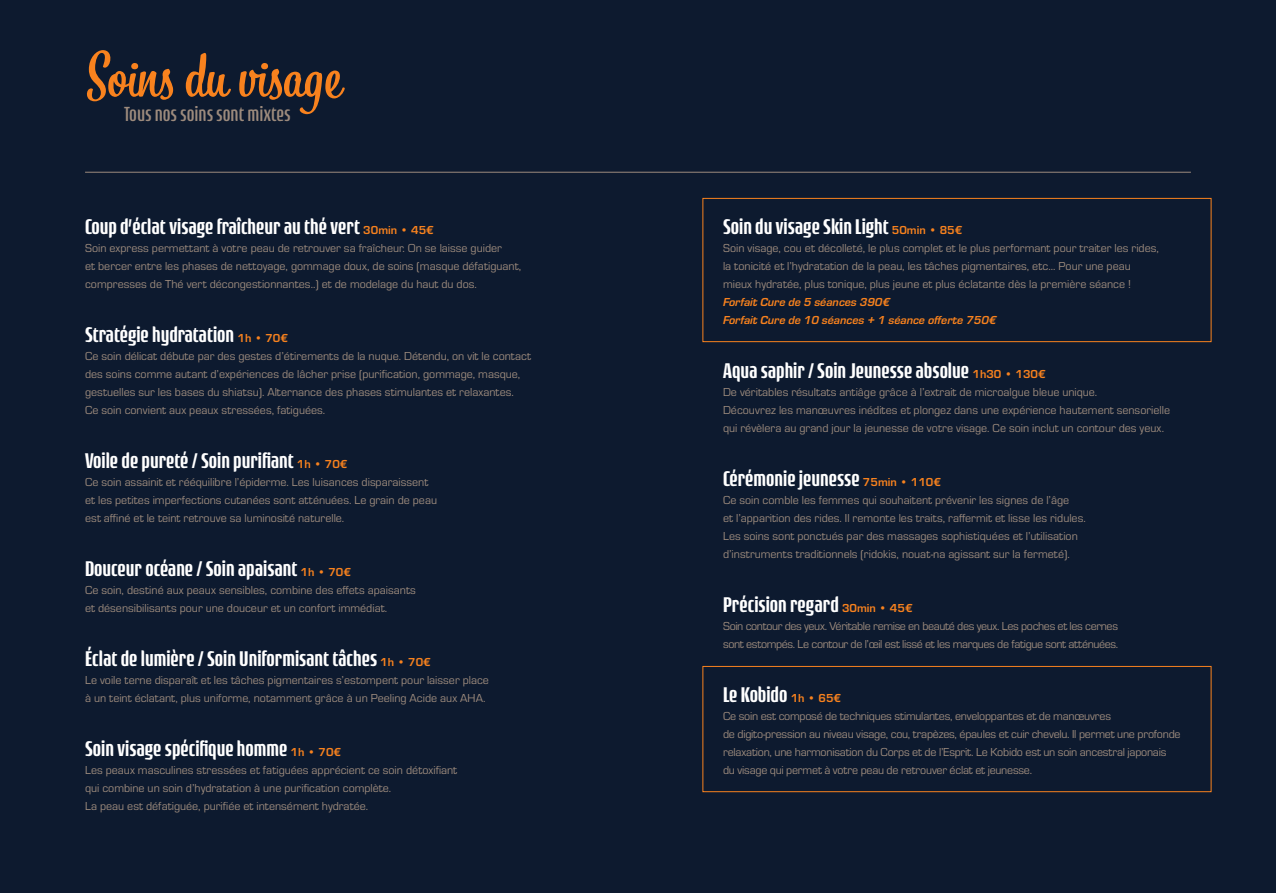
<style>
.page{position:relative;width:1276px;height:893px;background:#0d1a2f}
.page>*{position:absolute;margin:0;border:0;box-sizing:border-box;transform-origin:0 0}
.t1{font:60.3px "Bistro Script";color:#f8821e}
.t2{font:500 22.5px "Rogue Sans Cond";color:#fff}
.t3{font:300 21.6px "Rogue Sans Cond";color:#9d8b7d}
.t4{font:12px/18px "Eurostile";color:#9d8b7d}
.t5{font:12px/18px "Eurostile";letter-spacing:-.02em;color:#9d8b7d}
.t6{font:12px/18px "Eurostile";letter-spacing:-.03em;color:#9d8b7d}
.t7{font:italic 700 12px/18px "Eurostile";color:#f8821e}
.s1{font-family:"Eurostile";font-weight:700;font-size:12px;color:#f8821e}
</style>
<div class="page">
<hr style="left:85px;top:172px;width:1106px;height:1px;background:#9d8b7d">
<div style="left:702px;top:198px;width:509px;height:144px;border:1px solid #f8821e"></div>
<div style="left:702px;top:666px;width:509px;height:126px;border:1px solid #f8821e"></div>
<h1 class="t1" style="left:85px;top:38px;width:257px">Soins du visage</h1>
<h3 class="t3" style="left:124px;top:102px;width:169px">Tous nos soins sont mixtes</h3>
<h2 class="t2" style="left:85px;top:214px;width:350px">Coup d’éclat visage fraîcheur au thé vert <span class="s1">30min • 45€</span></h2>
<p class="t4" style="left:85px;top:238px;width:438px">Soin express permettant à votre peau de retrouver sa fraîcheur. On se laisse guider<br>et bercer entre les phases de nettoyage, gommage doux, de soins (masque défatiguant, compresses de Thé vert décongestionnantes..) et de modelage du haut du dos.</p>
<h2 class="t2" style="left:85px;top:322px;width:204px">Stratégie hydratation <span class="s1">1h • 70€</span></h2>
<p class="t4" style="left:85px;top:346px;width:447px">Ce soin délicat débute par des gestes d’étirements de la nuque. Détendu, on vit le contact des soins comme autant d’expériences de lâcher prise (purification, gommage, masque, gestuelles sur les bases du shiatsu). Alternance des phases stimulantes et relaxantes.<br>Ce soin convient aux peaux stressées, fatiguées.</p>
<h2 class="t2" style="left:85px;top:448px;width:264px">Voile de pureté / Soin purifiant <span class="s1">1h • 70€</span></h2>
<p class="t4" style="left:85px;top:472px;width:353px">Ce soin assainit et rééquilibre l’épiderme. Les luisances disparaissent et les petites imperfections cutanées sont atténuées. Le grain de peau est affiné et le teint retrouve sa luminosité naturelle.</p>
<h2 class="t2" style="left:85px;top:556px;width:267px">Douceur océane / Soin apaisant <span class="s1">1h • 70€</span></h2>
<p class="t4" style="left:85px;top:580px;width:332px">Ce soin, destiné aux peaux sensibles, combine des effets apaisants et désensibilisants pour une douceur et un confort immédiat.</p>
<h2 class="t2" style="left:85px;top:646px;width:347px">Éclat de lumière / Soin Uniformisant tâches <span class="s1">1h • 70€</span></h2>
<p class="t4" style="left:85px;top:670px;width:405px">Le voile terne disparaît et les tâches pigmentaires s’estompent pour laisser place à un teint éclatant, plus uniforme, notamment grâce à un Peeling Acide aux AHA.</p>
<h2 class="t2" style="left:85px;top:736px;width:257px">Soin visage spécifique homme <span class="s1">1h • 70€</span></h2>
<p class="t4" style="left:85px;top:760px;width:374px">Les peaux masculines stressées et fatiguées apprécient ce soin détoxifiant qui combine un soin d’hydratation à une purification complète.<br>La peau est défatiguée, purifiée et intensément hydratée.</p>
<h2 class="t2" style="left:723px;top:214px;width:241px">Soin du visage Skin Light <span class="s1">50min • 85€</span></h2>
<p class="t4" style="left:723px;top:238px;width:437px">Soin visage, cou et décolleté, le plus complet et le plus performant pour traiter les rides, la tonicité et l’hydratation de la peau, les tâches pigmentaires, etc... Pour une peau mieux hydratée, plus tonique, plus jeune et plus éclatante dès la première séance !</p>
<p class="t7" style="left:723px;top:292px;width:275px">Forfait Cure de 5 séances 390€<br>Forfait Cure de 10 séances + 1 séance offerte 750€</p>
<h2 class="t2" style="left:723px;top:358px;width:324px">Aqua saphir / Soin Jeunesse absolue <span class="s1">1h30 • 130€</span></h2>
<p class="t4" style="left:723px;top:382px;width:448px">De véritables résultats antiâge grâce à l’extrait de microalgue bleue unique.<br>Découvrez les manœuvres inédites et plongez dans une expérience hautement sensorielle qui révèlera au grand jour la jeunesse de votre visage. Ce soin inclut un contour des yeux.</p>
<h2 class="t2" style="left:723px;top:466px;width:219px">Cérémonie jeunesse <span class="s1">75min • 110€</span></h2>
<p class="t4" style="left:723px;top:490px;width:364px">Ce soin comble les femmes qui souhaitent prévenir les signes de l’âge<br>et l’apparition des rides. Il remonte les traits, raffermit et lisse les ridules.<br>Les soins sont ponctués par des massages sophistiquées et l’utilisation d’instruments traditionnels (ridokis, nouat-na agissant sur la fermeté).</p>
<h2 class="t2" style="left:723px;top:592px;width:191px">Précision regard <span class="s1">30min • 45€</span></h2>
<p class="t6" style="left:723px;top:616px;width:397px">Soin contour des yeux. Véritable remise en beauté des yeux. Les poches et les cernes sont estompés. Le contour de l’œil est lissé et les marques de fatigue sont atténuées.</p>
<h2 class="t2" style="left:723px;top:682px;width:120px">Le Kobido <span class="s1">1h • 65€</span></h2>
<p class="t5" style="left:723px;top:706px;width:459px">Ce soin est composé de techniques stimulantes, enveloppantes et de manœuvres<br>de digito-pression au niveau visage, cou, trapèzes, épaules et cuir chevelu. Il permet une profonde relaxation, une harmonisation du Corps et de l’Esprit. Le Kobido est un soin ancestral japonais du visage qui permet à votre peau de retrouver éclat et jeunesse.</p>
</div>
